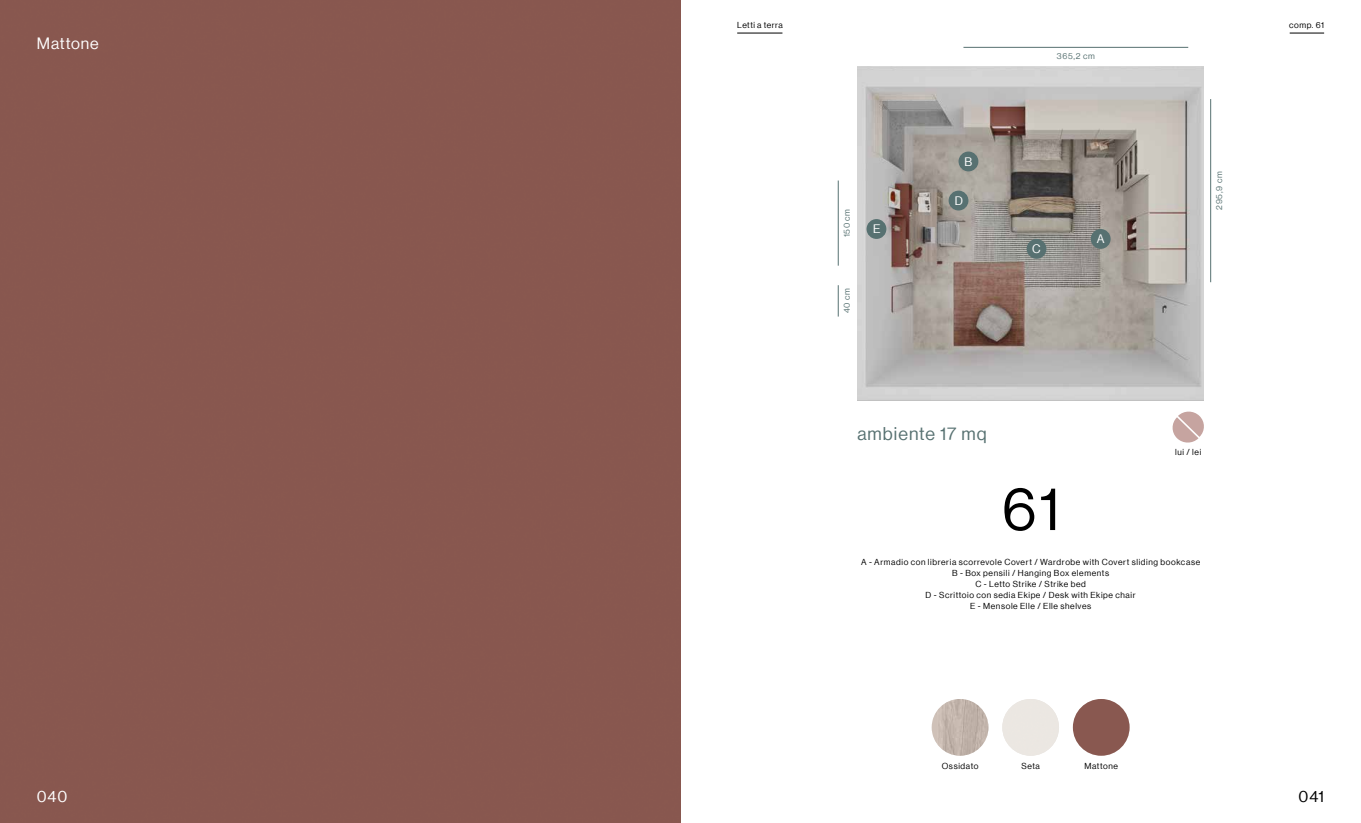
<style>
.page{position:relative;width:1361px;height:823px;background:#fff}
.page>*{position:absolute;margin:0;border:0;box-sizing:border-box;transform-origin:0 0}
.t1{font:60px "N Haas Grotesk DS Pro 55 Rg";color:#000}
.t2{font:18px "N Haas Grotesk DS Pro 55 Rg";letter-spacing:.06em;color:#577171}
.t3{font:16px "N Haas Grotesk DS Pro 55 Rg";letter-spacing:.055em;color:#fff}
.t4{font:16px "N Haas Grotesk DS Pro 55 Rg";color:#000}
.t5{font:12px "N Haas Grotesk DS Pro 55 Rg";color:#fff}
.t6{font:8.5px/11px "N Haas Grotesk DS Pro 55 Rg";letter-spacing:.07em;color:#000;text-align:center}
.t7{font:8.5px "N Haas Grotesk DS Pro 55 Rg";letter-spacing:.075em;color:#577171}
.t8{font:8.5px "N Haas Grotesk DS Pro 55 Rg";letter-spacing:.05em;color:#000}
</style>
<div class="page">
<div style="left:0;top:0;width:680px;height:822px;background:#88574f"></div>
<svg style="left:1172px;top:411px;width:32px;height:32px"></svg>
<img style="left:857px;top:66px;width:347px;height:334px">
<div style="left:1026px;top:239px;width:20px;height:20px;background:#577171;border-radius:50%"></div>
<div style="left:958px;top:151px;width:20px;height:20px;background:#577171;border-radius:50%"></div>
<div style="left:948px;top:190px;width:20px;height:20px;background:#577171;border-radius:50%"></div>
<div style="left:866px;top:219px;width:20px;height:20px;background:#577171;border-radius:50%"></div>
<div style="left:1090px;top:229px;width:20px;height:20px;background:#577171;border-radius:50%"></div>
<hr style="left:838px;top:180px;width:1px;height:85px;background:#577171">
<hr style="left:838px;top:285px;width:1px;height:31px;background:#577171">
<hr style="left:1210px;top:99px;width:1px;height:183px;background:#577171">
<hr style="left:963px;top:47px;width:225px;height:1px;background:#577171">
<img style="left:931px;top:698px;width:57px;height:57px;border-radius:28px">
<div style="left:1002px;top:698px;width:57px;height:57px;background:#ebe7e2;border-radius:28px"></div>
<div style="left:1073px;top:698px;width:56px;height:57px;background:#895850;border-radius:28px"></div>
<hr style="left:737px;top:33px;width:45px;height:1px;background:#000">
<hr style="left:1289px;top:33px;width:35px;height:1px;background:#000">
<h3 class="t3" style="left:37px;top:35px;width:63px">Mattone</h3>
<h3 class="t3" style="left:37px;top:786px;width:32px">040</h3>
<p class="t8" style="left:737px;top:20px;width:47px">Letti a terra</p>
<p class="t7" style="left:842px;top:237px;width:30px;rotate:-90deg">150 cm</p>
<p class="t7" style="left:842px;top:313px;width:26px;rotate:-90deg">40 cm</p>
<h3 class="t5" style="left:873px;top:222px;width:9px">E</h3>
<h3 class="t5" style="left:964px;top:155px;width:9px">B</h3>
<h3 class="t5" style="left:955px;top:194px;width:10px">D</h3>
<p class="t7" style="left:1057px;top:51px;width:39px">365,2 cm</p>
<h3 class="t5" style="left:1032px;top:242px;width:10px">C</h3>
<h3 class="t5" style="left:1097px;top:231px;width:9px">A</h3>
<p class="t7" style="left:1214px;top:209px;width:39px;rotate:-90deg">295,9 cm</p>
<h2 class="t2" style="left:857px;top:423px;width:131px">ambiente 17 mq</h2>
<h1 class="t1" style="left:1002px;top:474px;width:60px">61</h1>
<p class="t6" style="left:1175px;top:446px;width:28px">lui / lei</p>
<p class="t6" style="left:861px;top:556px;width:340px">A - Armadio con libreria scorrevole Covert / Wardrobe with Covert sliding bookcase B - Box pensili / Hanging Box elements<br>C - Letto Strike / Strike bed<br>D - Scrittoio con sedia Ekipe / Desk with Ekipe chair<br>E - Mensole Elle / Elle shelves</p>
<p class="t6" style="left:941px;top:760px;width:38px">Ossidato</p>
<p class="t6" style="left:1021px;top:760px;width:20px">Seta</p>
<p class="t6" style="left:1084px;top:760px;width:35px">Mattone</p>
<p class="t6" style="left:1289px;top:20px;width:36px">comp. 61</p>
<h3 class="t4" style="left:1298px;top:786px;width:27px">041</h3>
</div>
